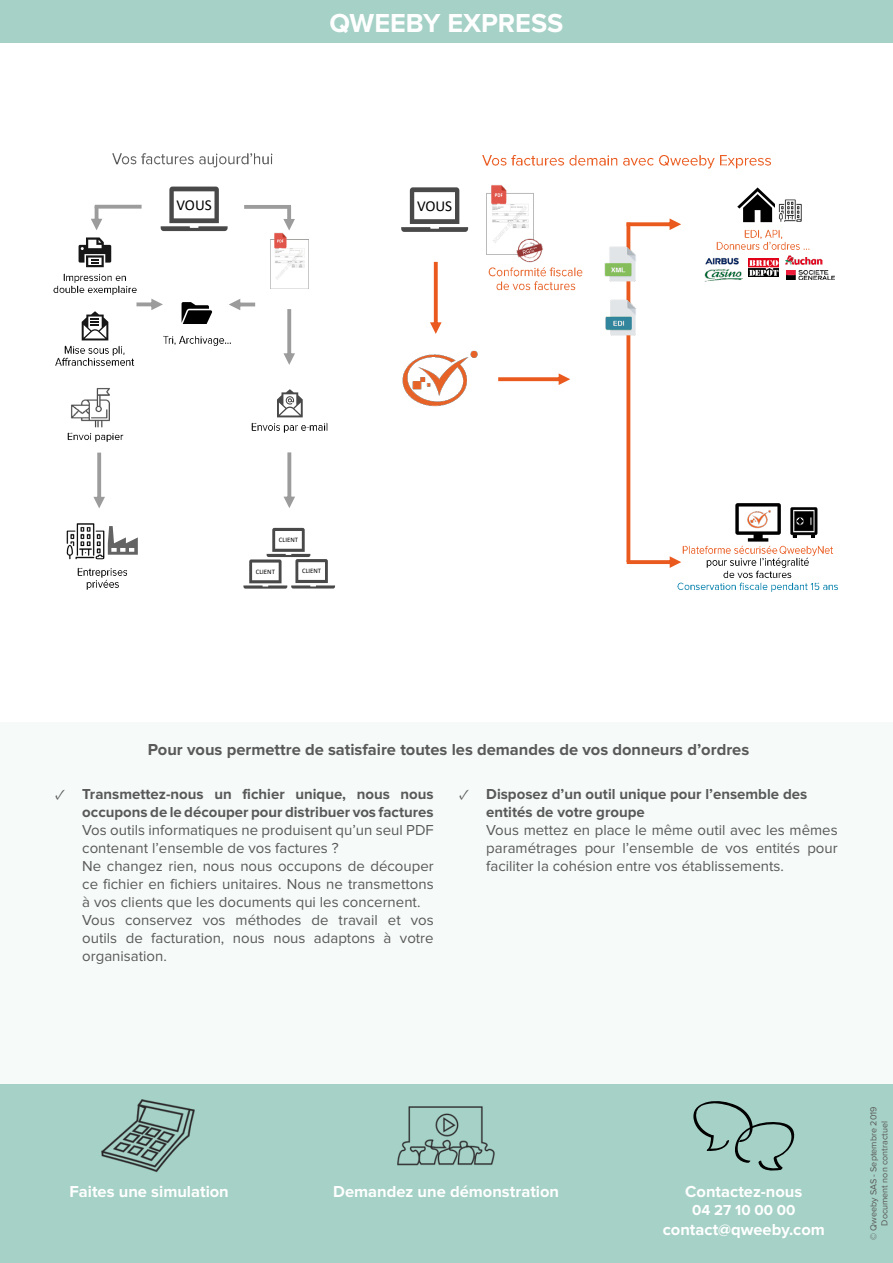
<style>
.page{position:relative;width:893px;height:1263px;background:#fff}
.page>*{position:absolute;margin:0;border:0;box-sizing:border-box;transform-origin:0 0}
.t1{font:700 27px "Proxima Nova";color:#fff}
.t2{font:700 16.5px "Proxima Nova";color:#fff}
.t3{font:700 16.5px "Proxima Nova";color:#595959}
.t4{font:15.3px "Calibri";letter-spacing:-.005em;color:#000}
.t5{font:15px/18px "Proxima Nova";color:#595959}
.t6{font:700 15px/18px "Proxima Nova";color:#595959;text-align:right}
.t7{font:700 15px "Proxima Nova";color:#fff}
.t8{font:9px/10.8px "Proxima Nova";color:#595959;text-align:center}
.t9{font:6.75px "Calibri";color:#000}
.s1{font-family:"Minion Pro";font-weight:400}
</style>
<div class="page">
<div style="left:0;top:0;width:893px;height:43px;background:#a6d1c6"></div>
<div style="left:0;top:774px;width:893px;height:310px;background:#f6faf9"></div>
<div style="left:0;top:723px;width:893px;height:51px;background:#f6faf9"></div>
<img style="left:112px;top:153px;width:161px;height:15px">
<img style="left:71px;top:388px;width:39px;height:40px">
<img style="left:67px;top:432px;width:57px;height:10px">
<img style="left:251px;top:422px;width:26px;height:9px">
<svg style="left:277px;top:389px;width:32px;height:44px"></svg>
<img style="left:309px;top:422px;width:19px;height:9px">
<svg style="left:79px;top:237px;width:32px;height:30px"></svg>
<img style="left:64px;top:273px;width:62px;height:10px">
<img style="left:53px;top:285px;width:84px;height:10px">
<svg style="left:82px;top:311px;width:26px;height:29px"></svg>
<img style="left:65px;top:345px;width:60px;height:11px">
<img style="left:56px;top:357px;width:79px;height:9px">
<svg style="left:161px;top:187px;width:67px;height:44px"></svg>
<img style="left:270px;top:232px;width:38px;height:57px">
<svg style="left:93px;top:453px;width:12px;height:55px"></svg>
<svg style="left:95px;top:205px;width:47px;height:4px"></svg>
<svg style="left:91px;top:206px;width:11px;height:24px"></svg>
<svg style="left:243px;top:528px;width:92px;height:61px"></svg>
<svg style="left:284px;top:452px;width:11px;height:56px"></svg>
<img style="left:66px;top:523px;width:42px;height:37px">
<svg style="left:108px;top:526px;width:30px;height:29px"></svg>
<img style="left:78px;top:567px;width:49px;height:11px">
<img style="left:86px;top:579px;width:33px;height:11px">
<svg style="left:283px;top:309px;width:12px;height:56px"></svg>
<svg style="left:182px;top:302px;width:30px;height:22px"></svg>
<img style="left:163px;top:335px;width:68px;height:11px">
<svg style="left:136px;top:299px;width:27px;height:11px"></svg>
<svg style="left:229px;top:299px;width:26px;height:11px"></svg>
<svg style="left:244px;top:205px;width:47px;height:4px"></svg>
<svg style="left:283px;top:206px;width:12px;height:25px"></svg>
<img style="left:486px;top:185px;width:48px;height:69px">
<img style="left:402px;top:350px;width:76px;height:57px">
<svg style="left:430px;top:262px;width:12px;height:72px"></svg>
<img style="left:515px;top:237px;width:28px;height:26px">
<img style="left:489px;top:267px;width:94px;height:10px">
<img style="left:496px;top:281px;width:80px;height:10px">
<svg style="left:498px;top:373px;width:72px;height:12px"></svg>
<svg style="left:626px;top:223px;width:4px;height:339px"></svg>
<svg style="left:627px;top:218px;width:54px;height:12px"></svg>
<svg style="left:627px;top:556px;width:54px;height:12px"></svg>
<img style="left:605px;top:298px;width:31px;height:38px">
<img style="left:605px;top:244px;width:31px;height:39px">
<img style="left:683px;top:545px;width:95px;height:9px">
<img style="left:779px;top:545px;width:55px;height:11px">
<img style="left:707px;top:557px;width:102px;height:11px">
<img style="left:724px;top:570px;width:68px;height:8px">
<img style="left:677px;top:582px;width:161px;height:10px">
<svg style="left:735px;top:503px;width:46px;height:39px"></svg>
<img style="left:745px;top:506px;width:26px;height:26px">
<svg style="left:790px;top:507px;width:27px;height:30px"></svg>
<svg style="left:737px;top:187px;width:38px;height:35px"></svg>
<img style="left:778px;top:199px;width:24px;height:23px">
<img style="left:744px;top:229px;width:39px;height:10px">
<img style="left:717px;top:241px;width:93px;height:9px">
<img style="left:748px;top:258px;width:31px;height:18px">
<img style="left:785px;top:255px;width:37px;height:10px">
<img style="left:705px;top:270px;width:37px;height:12px">
<img style="left:787px;top:270px;width:48px;height:10px">
<img style="left:705px;top:257px;width:34px;height:13px">
<svg style="left:401px;top:187px;width:67px;height:45px"></svg>
<img style="left:483px;top:155px;width:288px;height:14px">
<div style="left:0;top:1084px;width:893px;height:179px;background:#a6d1c6"></div>
<img style="left:101px;top:1099px;width:94px;height:74px">
<img style="left:397px;top:1106px;width:98px;height:60px">
<svg style="left:693px;top:1101px;width:101px;height:69px"></svg>
<p class="t4" style="left:176px;top:194px;width:37px">VOUS</p>
<h1 class="t1" style="left:329px;top:7px;width:235px">QWEEBY EXPRESS</h1>
<p class="t4" style="left:417px;top:195px;width:37px">VOUS</p>
<p class="t9" style="left:279px;top:535px;width:21px">CLIENT</p>
<p class="t9" style="left:256px;top:567px;width:21px">CLIENT</p>
<p class="t9" style="left:302px;top:566px;width:21px">CLIENT</p>
<p class="t3" style="left:148px;top:740px;width:603px">Pour vous permettre de satisfaire toutes les demandes de vos donneurs d’ordres</p>
<p class="t6" style="left:55px;top:785px;width:380px"><span class="s1">✓</span> Transmettez-nous un fichier unique, nous nous occupons de le découper pour distribuer vos factures</p>
<p class="t5" style="left:82px;top:821px;width:353px">Vos outils informatiques ne produisent qu’un seul PDF contenant l’ensemble de vos factures ?<br>Ne changez rien, nous nous occupons de découper ce fichier en fichiers unitaires. Nous ne transmettons à vos clients que les documents qui les concernent.<br>Vous conservez vos méthodes de travail et vos outils de facturation, nous nous adaptons à votre organisation.</p>
<p class="t6" style="left:486px;top:785px;width:322px;text-align:left;text-indent:-27px"><span class="s1">✓</span> Disposez d’un outil unique pour l’ensemble des entités de votre groupe</p>
<p class="t5" style="left:486px;top:821px;width:353px;text-align:justify">Vous mettez en place le même outil avec les mêmes paramétrages pour l’ensemble de vos entités pour faciliter la cohésion entre vos établissements.</p>
<p class="t2" style="left:69px;top:1182px;width:161px">Faites une simulation</p>
<p class="t2" style="left:333px;top:1182px;width:227px">Demandez une démonstration</p>
<p class="t2" style="left:685px;top:1182px;width:119px">Contactez-nous</p>
<p class="t7" style="left:692px;top:1202px;width:105px">04 27 10 00 00</p>
<p class="t2" style="left:663px;top:1220px;width:164px">contact@qweeby.com</p>
<p class="t8" style="left:868px;top:1240px;width:135px;rotate:-90deg">© Qweeby SAS - Septembre 2019<br>Document non contractuel</p>
</div>
